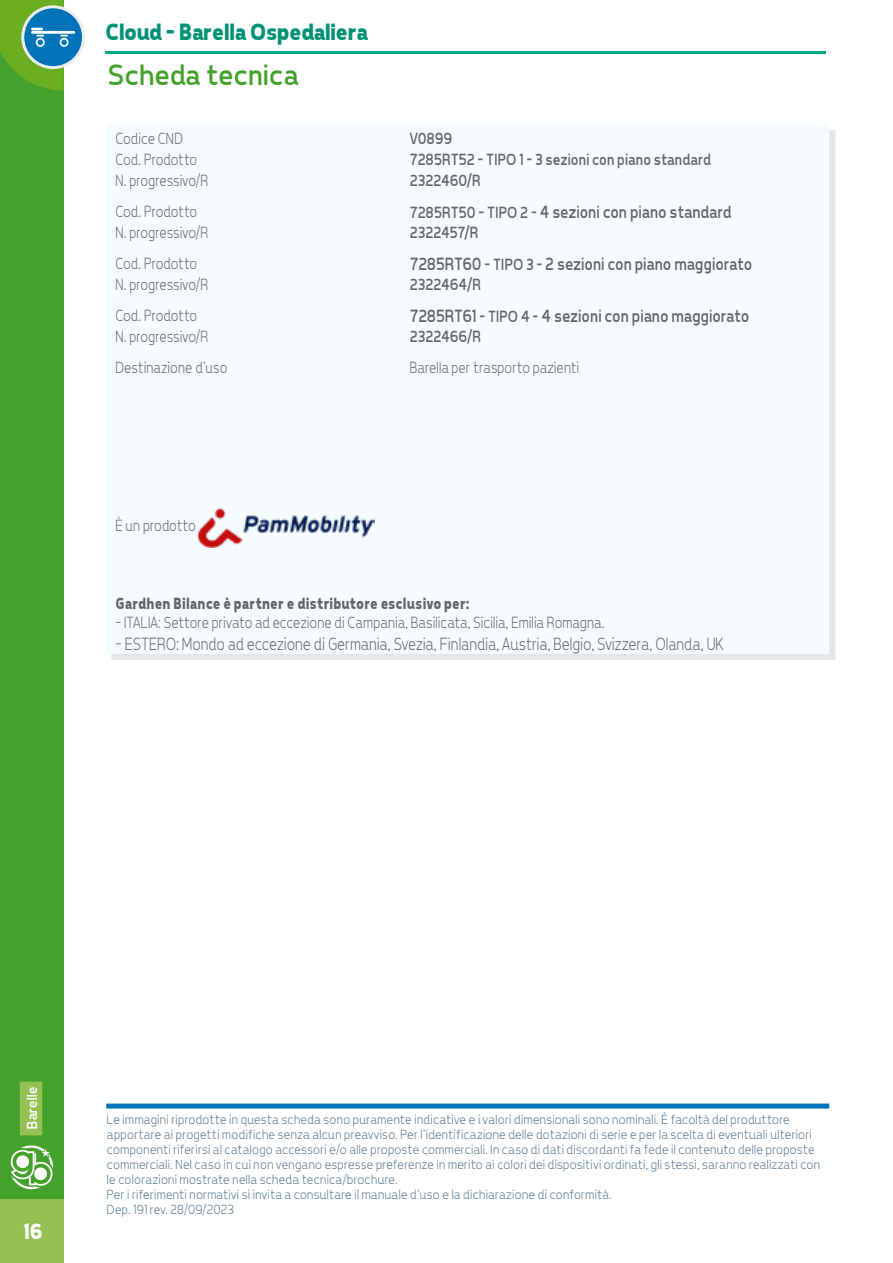
<style>
.page{position:relative;width:893px;height:1263px;background:#fff}
.page>*{position:absolute;margin:0;border:0;box-sizing:border-box;transform-origin:0 0}
.t1{font:30px "Tepeno Sans";color:#44a12b}
.t2{font:700 24px "Tepeno Sans";letter-spacing:-.02em;color:#009274}
.t3{font:700 22.5px "Tepeno Sans";color:#fff}
.t4{font:18px "Tepeno Sans";letter-spacing:.01em;color:#646567;scale:.9 1}
.t5{font:300 18px "Tepeno Sans";letter-spacing:.005em;color:#646567;scale:.9 1}
.t6{font:300 16.5px "Tepeno Sans";letter-spacing:.005em;color:#646567;scale:.9 1}
.t7{font:16.5px "Tepeno Sans";letter-spacing:.005em;color:#646567;scale:.9 1}
.t8{font:700 16.5px "Tepeno Sans";letter-spacing:.015em;color:#646567;scale:.9 1}
.t9{font:15px "Tepeno Sans";letter-spacing:.01em;color:#fff}
.t10{font:300 13.5px/15px "Tepeno Sans";letter-spacing:.015em;color:#557690}
.s1{font-size:16.5px}
</style>
<div class="page">
<hr style="left:106px;top:51px;width:720px;height:2px;background:#00a785">
<div style="left:0;top:0;width:64px;height:1263px;background:#44a12b"></div>
<div style="left:0;top:1199px;width:64px;height:64px;background:#95c154"></div>
<svg style="left:11px;top:1145px;width:42px;height:44px"></svg>
<div style="left:20px;top:1081px;width:22px;height:54px;background:#95c154"></div>
<svg style="left:23px;top:7px;width:61px;height:61px"></svg>
<div style="left:21px;top:5px;width:64px;height:64px;border:3px solid #eceded;border-radius:50%"></div>
<hr style="left:31px;top:31px;width:44px;height:3px;background:#fff">
<svg style="left:0;top:0;width:69px;height:91px"></svg>
<hr style="left:106px;top:1105px;width:723px;height:3px;background:#0073b9">
<hr style="left:106px;top:1103px;width:723px;height:3px;background:#0073b9">
<img style="left:198px;top:507px;width:176px;height:50px">
<h2 class="t2" style="left:104px;top:18px;width:264px">Cloud - Barella Ospedaliera</h2>
<h1 class="t1" style="left:106px;top:57px;width:192px">Scheda tecnica</h1>
<p class="t6" style="left:115px;top:129px;width:77px">Codice CND</p>
<p class="t7" style="left:409px;top:129px;width:49px">V0899</p>
<p class="t6" style="left:115px;top:149px;width:92px">Cod. Prodotto</p>
<p class="t7" style="left:409px;top:149px;width:336px">7285RT52 - TIPO 1 - 3 sezioni con piano standard</p>
<p class="t6" style="left:115px;top:171px;width:105px">N. progressivo/R</p>
<p class="t7" style="left:409px;top:171px;width:81px">2322460/R</p>
<p class="t6" style="left:115px;top:201px;width:92px">Cod. Prodotto</p>
<h3 class="t4" style="left:409px;top:201px;width:359px"><span class="s1">7285RT50 - TIPO 2 -</span> 4 sezioni con piano standard</h3>
<p class="t6" style="left:115px;top:223px;width:105px">N. progressivo/R</p>
<p class="t7" style="left:409px;top:223px;width:78px">2322457/R</p>
<p class="t6" style="left:115px;top:253px;width:92px">Cod. Prodotto</p>
<h3 class="t4" style="left:409px;top:253px;width:382px">7285RT60 <span class="s1">- TIPO 3 -</span> 2 sezioni con piano maggiorato</h3>
<p class="t6" style="left:115px;top:275px;width:105px">N. progressivo/R</p>
<p class="t7" style="left:409px;top:275px;width:81px">2322464/R</p>
<p class="t6" style="left:115px;top:305px;width:92px">Cod. Prodotto</p>
<h3 class="t4" style="left:409px;top:305px;width:378px">7285RT61 <span class="s1">- TIPO 4 -</span> 4 sezioni con piano maggiorato</h3>
<p class="t6" style="left:115px;top:327px;width:105px">N. progressivo/R</p>
<p class="t7" style="left:409px;top:327px;width:81px">2322466/R</p>
<p class="t6" style="left:115px;top:357px;width:126px">Destinazione d’uso</p>
<p class="t6" style="left:409px;top:357px;width:190px">Barella per trasporto pazienti</p>
<p class="t6" style="left:115px;top:515px;width:91px">È un prodotto</p>
<p class="t8" style="left:115px;top:593px;width:395px">Gardhen Bilance è partner e distributore esclusivo per:</p>
<p class="t6" style="left:115px;top:613px;width:545px">- ITALIA: Settore privato ad eccezione di Campania, Basilicata, Sicilia, Emilia Romagna.</p>
<h3 class="t5" style="left:115px;top:633px;width:678px">- ESTERO: Mondo ad eccezione di Germania, Svezia, Finlandia, Austria, Belgio, Svizzera, Olanda, UK</h3>
<p class="t9" style="left:23px;top:1130px;width:44px;rotate:-90deg">Barelle</p>
<h3 class="t3" style="left:22px;top:1218px;width:21px">16</h3>
<p class="t10" style="left:106px;top:1111px;width:715px">Le immagini riprodotte in questa scheda sono puramente indicative e i valori dimensionali sono nominali. È facoltà del produttore apportare ai progetti modifiche senza alcun preavviso. Per l’identificazione delle dotazioni di serie e per la scelta di eventuali ulteriori componenti riferirsi al catalogo accessori e/o alle proposte commerciali. In caso di dati discordanti fa fede il contenuto delle proposte commerciali. Nel caso in cui non vengano espresse preferenze in merito ai colori dei dispositivi ordinati, gli stessi, saranno realizzati con le colorazioni mostrate nella scheda tecnica/brochure.<br>Per i riferimenti normativi si invita a consultare il manuale d’uso e la dichiarazione di conformità.<br>Dep. 191 rev. 28/09/2023</p>
</div>
